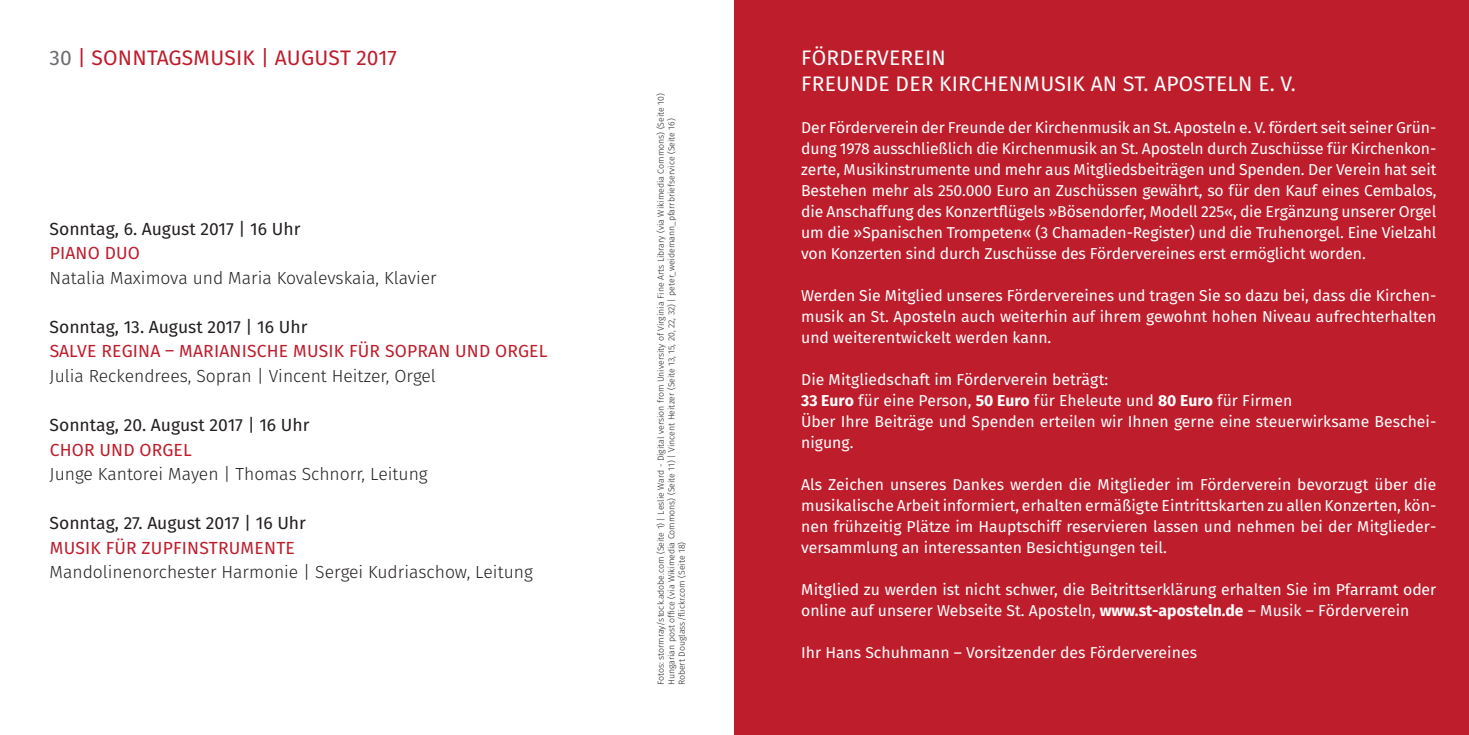
<style>
.page{position:relative;width:1469px;height:735px;background:#fff}
.page>*{position:absolute;margin:0;border:0;box-sizing:border-box;transform-origin:0 0}
.t1{font:21px/25.2px "Fira Sans";letter-spacing:.01em;color:#fff}
.t2{font:21px "Fira Sans";letter-spacing:.01em;color:#be1d2c}
.t3{font:300 17.5px "Fira Sans";color:#231f20}
.t4{font:17.5px "Fira Sans";color:#231f20}
.t5{font:17.5px "Fira Sans";letter-spacing:.01em;color:#be1d2c}
.t6{font:15.75px/21px "Fira Sans";color:#fff;text-align:justify}
.t7{font:300 8.75px/10.5px "Fira Sans";color:#231f20}
.s1{color:#6c6d70}
.s2{font-weight:700}
</style>
<div class="page">
<div style="left:734px;top:0;width:734px;height:734px;background:#be1d2c"></div>
<h1 class="t2" style="left:50px;top:43px;width:349px"><span class="s1">30</span> | SONNTAGSMUSIK | AUGUST 2017</h1>
<p class="t4" style="left:50px;top:216px;width:252px">Sonntag, 6. August 2017 | 16 Uhr</p>
<p class="t5" style="left:50px;top:241px;width:92px">PIANO DUO</p>
<p class="t3" style="left:50px;top:265px;width:389px">Natalia Maximova und Maria Kovalevskaia, Klavier</p>
<p class="t4" style="left:50px;top:314px;width:259px">Sonntag, 13. August 2017 | 16 Uhr</p>
<p class="t5" style="left:50px;top:339px;width:499px">SALVE REGINA – MARIANISCHE MUSIK FÜR SOPRAN UND ORGEL</p>
<p class="t3" style="left:50px;top:363px;width:388px">Julia Reckendrees, Sopran | Vincent Heitzer, Orgel</p>
<p class="t4" style="left:50px;top:412px;width:261px">Sonntag, 20. August 2017 | 16 Uhr</p>
<p class="t5" style="left:50px;top:437px;width:144px">CHOR UND ORGEL</p>
<p class="t3" style="left:50px;top:461px;width:379px">Junge Kantorei Mayen | Thomas Schnorr, Leitung</p>
<p class="t4" style="left:50px;top:510px;width:258px">Sonntag, 27. August 2017 | 16 Uhr</p>
<p class="t5" style="left:50px;top:535px;width:247px">MUSIK FÜR ZUPFINSTRUMENTE</p>
<p class="t3" style="left:50px;top:559px;width:484px">Mandolinenorchester Harmonie | Sergei Kudriaschow, Leitung</p>
<p class="t7" style="left:655px;top:685px;width:593px;rotate:-90deg">Fotos: stormray/stock.adobe.com (Seite 1) | Leslie Ward - Digital version from University of Virginia Fine Arts Library (via Wikimedia Commons) (Seite 10)<br>Hungarian post office (via Wikimedia Commons) (Seite 11) | Vincent Heitzer (Seite 13, 15, 20, 22, 32) | peter_weidemann_pfarrbriefservice (Seite 16)<br>Robert Douglass/flickr.com (Seite 18)</p>
<h1 class="t1" style="left:801px;top:45px;width:496px">FÖRDERVEREIN<br>FREUNDE DER KIRCHENMUSIK AN ST. APOSTELN E. V.</h1>
<p class="t6" style="left:801px;top:117px;width:637px">Der Förderverein der Freunde der Kirchenmusik an St. Aposteln e. V. fördert seit seiner Grün&shy;dung 1978 ausschließlich die Kirchenmusik an St. Aposteln durch Zuschüsse für Kirchenkon&shy;zerte, Musikinstrumente und mehr aus Mitgliedsbeiträgen und Spenden. Der Verein hat seit Bestehen mehr als 250.000 Euro an Zuschüssen gewährt, so für den Kauf eines Cembalos, die Anschaffung des Konzertflügels »Bösendorfer, Modell 225«, die Ergänzung unserer Orgel um die »Spanischen Trompeten« (3 Chamaden-Register) und die Truhenorgel. Eine Vielzahl von Konzerten sind durch Zuschüsse des Fördervereines erst ermöglicht worden.</p>
<p class="t6" style="left:801px;top:285px;width:636px">Werden Sie Mitglied unseres Fördervereines und tragen Sie so dazu bei, dass die Kirchen&shy;musik an St. Aposteln auch weiterhin auf ihrem gewohnt hohen Niveau aufrechterhalten und weiterentwickelt werden kann.</p>
<p class="t6" style="left:801px;top:369px;width:636px;text-align:left">Die Mitgliedschaft im Förderverein beträgt:<br><span class="s2">33 Euro</span> für eine Person, <span class="s2">50 Euro</span> für Eheleute und <span class="s2">80 Euro</span> für Firmen<br>Über Ihre Beiträge und Spenden erteilen wir Ihnen gerne eine steuerwirksame Beschei&shy;nigung.</p>
<p class="t6" style="left:801px;top:474px;width:636px">Als Zeichen unseres Dankes werden die Mitglieder im Förderverein bevorzugt über die musikalische Arbeit informiert, erhalten ermäßigte Eintrittskarten zu allen Konzerten, kön&shy;nen frühzeitig Plätze im Hauptschiff reservieren lassen und nehmen bei der Mitglieder&shy;versammlung an interessanten Besichtigungen teil.</p>
<p class="t6" style="left:801px;top:578px;width:636px">Mitglied zu werden ist nicht schwer, die Beitrittserklärung erhalten Sie im Pfarramt oder online auf unserer Webseite St. Aposteln, <span class="s2">www.st-aposteln.de</span> – Musik – Förderverein</p>
<p class="t6" style="left:801px;top:641px;width:397px">Ihr Hans Schuhmann – Vorsitzender des Fördervereines</p>
</div>
